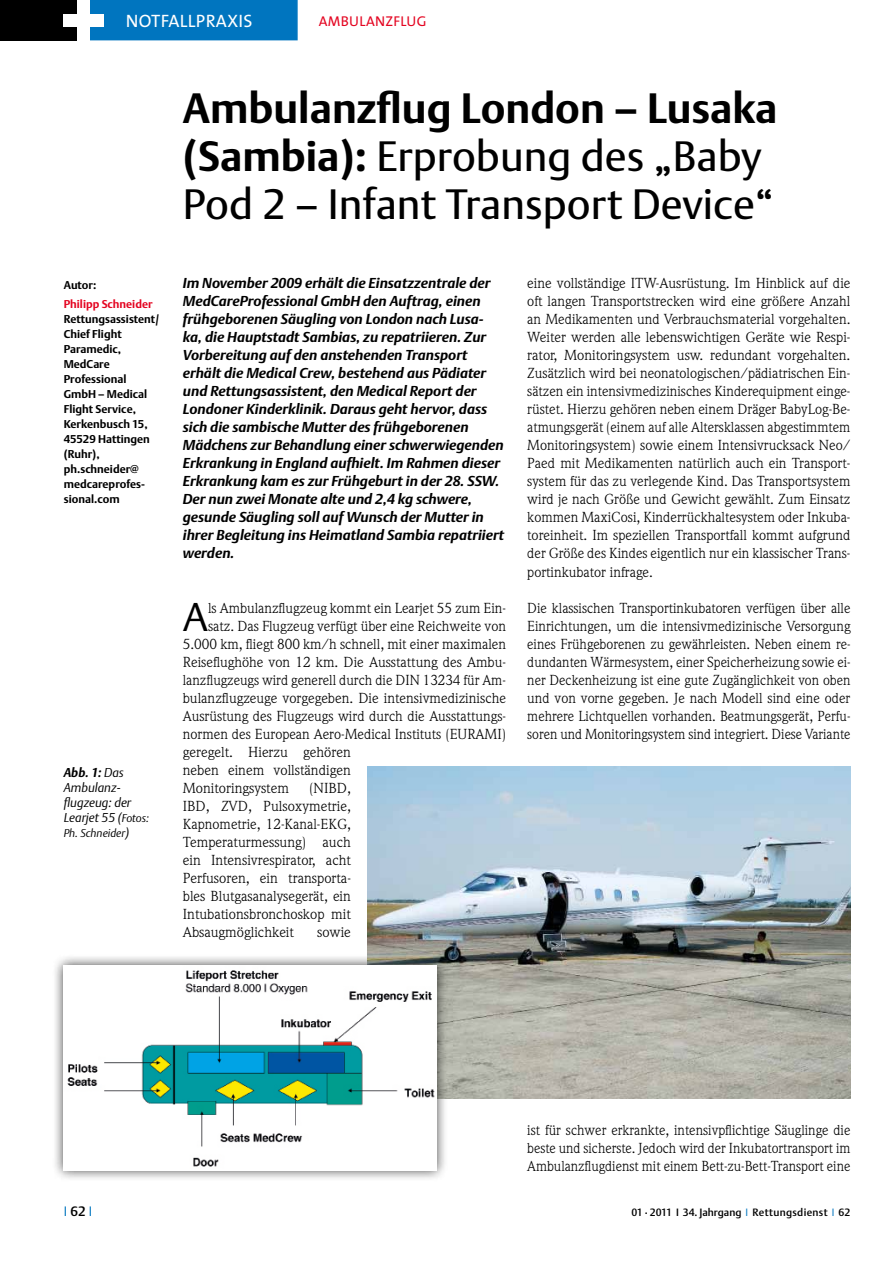
<style>
.page{position:relative;width:893px;height:1263px;background:#fff}
.page>*{position:absolute;margin:0;border:0;box-sizing:border-box;transform-origin:0 0}
.t1{font:42px/48px "DTL Argo T";color:#000}
.t2{font:39.75px "DTL Argo T Light";color:#000}
.t3{font:18px "The Sans Caps";letter-spacing:.02em;color:#fff}
.t4{font:14.25px/18px "Weidemann";color:#000;text-align:justify;scale:1.04 1}
.t5{font:14.25px/18px "Weidemann";color:#000;text-align:justify}
.t6{font:italic 14.25px/18px "DTL Argo T Bold";color:#000}
.t7{font:14.25px/18px "Weidemann";color:#000;text-align:justify;scale:1.05 1}
.t8{font:14.25px "The Sans";letter-spacing:.02em;color:#e40521}
.t9{font:13.5px "DTL Argo T Light";color:#0075bf}
.t10{font:italic 12.75px/15px "DTL Argo T Light";color:#000}
.t11{font:italic 12.75px "DTL Argo T Bold";color:#000}
.t12{font:700 11.25px/15px "DTL Argo T";color:#000}
.t13{font:700 11.25px "DTL Argo T";color:#e40521}
.t14{font:italic 11.25px "DTL Argo T Light";color:#000}
.t15{font:10.5px "DTL Argo T Medium";letter-spacing:.015em;color:#000}
.s1{font-family:"DTL Argo T Light"}
.s2{font-size:11.25px}
.s3{font-size:12.75px}
.s4{font-weight:700}
.s5{font-family:"DTL Argo T Medium";color:#000}
.s6{font-family:"DTL Argo T Light";color:#0075bf}
</style>
<div class="page">
<div style="left:0;top:0;width:87px;height:40px;background:#000"></div>
<div style="left:90px;top:0;width:208px;height:40px;background:#0075bf"></div>
<div style="left:78px;top:0;width:12px;height:40px;background:#fff"></div>
<div style="left:64px;top:14px;width:40px;height:13px;background:#fff"></div>
<img style="left:368px;top:767px;width:482px;height:331px">
<div style="left:52px;top:953px;width:396px;height:228px;background:#000;opacity:.75"></div>
<img style="left:64px;top:965px;width:373px;height:205px">
<p class="t3" style="left:126px;top:6px;width:128px">NOTFALLPRAXIS</p>
<p class="t8" style="left:319px;top:10px;width:109px">AMBULANZFLUG</p>
<p class="t12" style="left:64px;top:277px;width:34px">Autor:</p>
<p class="t13" style="left:64px;top:297px;width:90px">Philipp Schneider</p>
<p class="t12" style="left:64px;top:311px;width:97px">Rettungsassistent/<br>Chief Flight<br>Paramedic,<br>MedCare<br>Professional<br>GmbH – Medical<br>Flight Service,<br>Kerkenbusch 15,<br>45529 Hattingen (Ruhr), ph.schneider@ medcareprofes&shy;sional.com</p>
<p class="t11" style="left:64px;top:764px;width:62px">Abb. 1: <span class="s1">Das</span></p>
<p class="t10" style="left:64px;top:779px;width:87px">Ambulanz&shy;flugzeug: der<br>Learjet 55 (<span class="s2">Fotos:</span></p>
<p class="t14" style="left:64px;top:826px;width:67px">Ph. Schneider<span class="s3">)</span></p>
<h1 class="t1" style="left:183px;top:83px;width:596px"><span class="s4">Ambulanzflug London – Lusaka (Sambia):</span> Erprobung des „Baby<br>Pod 2 – Infant Transport Device“</h1>
<p class="t6" style="left:183px;top:274px;width:323px">Im November 2009 erhält die Einsatzzentrale der MedCareProfessional GmbH den Auftrag, einen frühgeborenen Säugling von London nach Lusa&shy;ka, die Hauptstadt Sambias, zu repatriieren. Zur Vorbereitung auf den anstehenden Transport erhält die Medical Crew, bestehend aus Pädiater und Rettungsassistent, den Medical Report der Londoner Kinderklinik. Daraus geht hervor, dass sich die sambische Mutter des frühgeborenen Mädchens zur Behandlung einer schwerwiegenden Erkrankung in England aufhielt. Im Rahmen dieser Erkrankung kam es zur Frühgeburt in der 28. SSW.<br>Der nun zwei Monate alte und 2,4 kg schwere, gesunde Säugling soll auf Wunsch der Mutter in ihrer Begleitung ins Heimatland Sambia repatriiert werden.</p>
<h2 class="t2" style="left:183px;top:593px;width:27px">A</h2>
<p class="t5" style="left:208px;top:598px;width:299px">ls Ambulanzflugzeug kommt ein Learjet 55 zum Ein-</p>
<p class="t5" style="left:208px;top:616px;width:299px">satz. Das Flugzeug verfügt über eine Reichweite von</p>
<p class="t5" style="left:183px;top:634px;width:325px">5.000 km, fliegt 800 km/h schnell, mit einer maximalen</p>
<p class="t4" style="left:183px;top:652px;width:312px">Reiseflughöhe von 12 km. Die Ausstattung des Ambu-</p>
<p class="t5" style="left:183px;top:670px;width:325px">lanzflugzeugs wird generell durch die DIN 13234 für Am-</p>
<p class="t4" style="left:183px;top:688px;width:312px">bulanzflugzeuge vorgegeben. Die intensivmedizinische</p>
<p class="t5" style="left:183px;top:706px;width:325px">Ausrüstung des Flugzeugs wird durch die Ausstattungs-</p>
<p class="t5" style="left:183px;top:724px;width:325px">normen des European Aero-Medical Instituts (EURAMI)</p>
<p class="t7" style="left:183px;top:742px;width:162px">geregelt. Hierzu gehören</p>
<p class="t7" style="left:183px;top:760px;width:162px">neben einem vollständigen</p>
<p class="t7" style="left:183px;top:778px;width:103px">Monitoringsystem</p>
<p class="t7" style="left:183px;top:778px;width:162px;text-indent:126px">(NIBD, IBD, ZVD, Pulsoxymetrie, Kapnometrie, 12-Kanal-EKG, Temperaturmessung) auch ein Intensivrespirator, acht Perfusoren, ein transporta&shy;bles Blutgasanalysegerät, ein Intubationsbronchoskop mit Absaugmöglichkeit</p>
<p class="t7" style="left:317px;top:922px;width:34px">sowie</p>
<p class="t4" style="left:527px;top:274px;width:312px">eine vollständige ITW-Ausrüstung. Im Hinblick auf die oft langen Transportstrecken wird eine größere Anzahl an Medikamenten und Verbrauchsmaterial vorgehalten.<br>Weiter werden alle lebenswichtigen Geräte wie Respi&shy;rator, Monitoringsystem usw. redundant vorgehalten.<br>Zusätzlich wird bei neonatologischen/pädiatrischen Ein&shy;sätzen ein intensivmedizinisches Kinderequipment einge&shy;rüstet. Hierzu gehören neben einem Dräger BabyLog-Be&shy;atmungsgerät (einem auf alle Altersklassen abgestimmtem Monitoringsystem) sowie einem Intensivrucksack Neo/ Paed mit Medikamenten natürlich auch ein Transport&shy;system für das zu verlegende Kind. Das Transportsystem wird je nach Größe und Gewicht gewählt. Zum Einsatz kommen MaxiCosi, Kinderrückhaltesystem oder Inkuba&shy;toreinheit. Im speziellen Transportfall kommt aufgrund der Größe des Kindes eigentlich nur ein klassischer Trans&shy;portinkubator infrage.</p>
<p class="t5" style="left:527px;top:598px;width:325px">Die klassischen Transportinkubatoren verfügen über alle Einrichtungen, um die intensivmedizinische Versorgung eines Frühgeborenen zu gewährleisten. Neben einem re&shy;dundanten Wärmesystem, einer Speicherheizung sowie ei&shy;ner Deckenheizung ist eine gute Zugänglichkeit von oben und von vorne gegeben. Je nach Modell sind eine oder mehrere Lichtquellen vorhanden. Beatmungsgerät, Perfu&shy;soren und Monitoringsystem sind integriert. Diese Variante</p>
<p class="t5" style="left:527px;top:1120px;width:325px">ist für schwer erkrankte, intensivpflichtige Säuglinge die beste und sicherste. Jedoch wird der Inkubatortransport im Ambulanzflugdienst mit einem Bett-zu-Bett-Transport eine</p>
<p class="t9" style="left:64px;top:1203px;width:30px">I <span class="s5">62</span> I</p>
<p class="t15" style="left:631px;top:1206px;width:221px">01 · 2011 I 34. Jahrgang <span class="s6">I</span> Rettungsdienst <span class="s6">I</span> 62</p>
</div>
